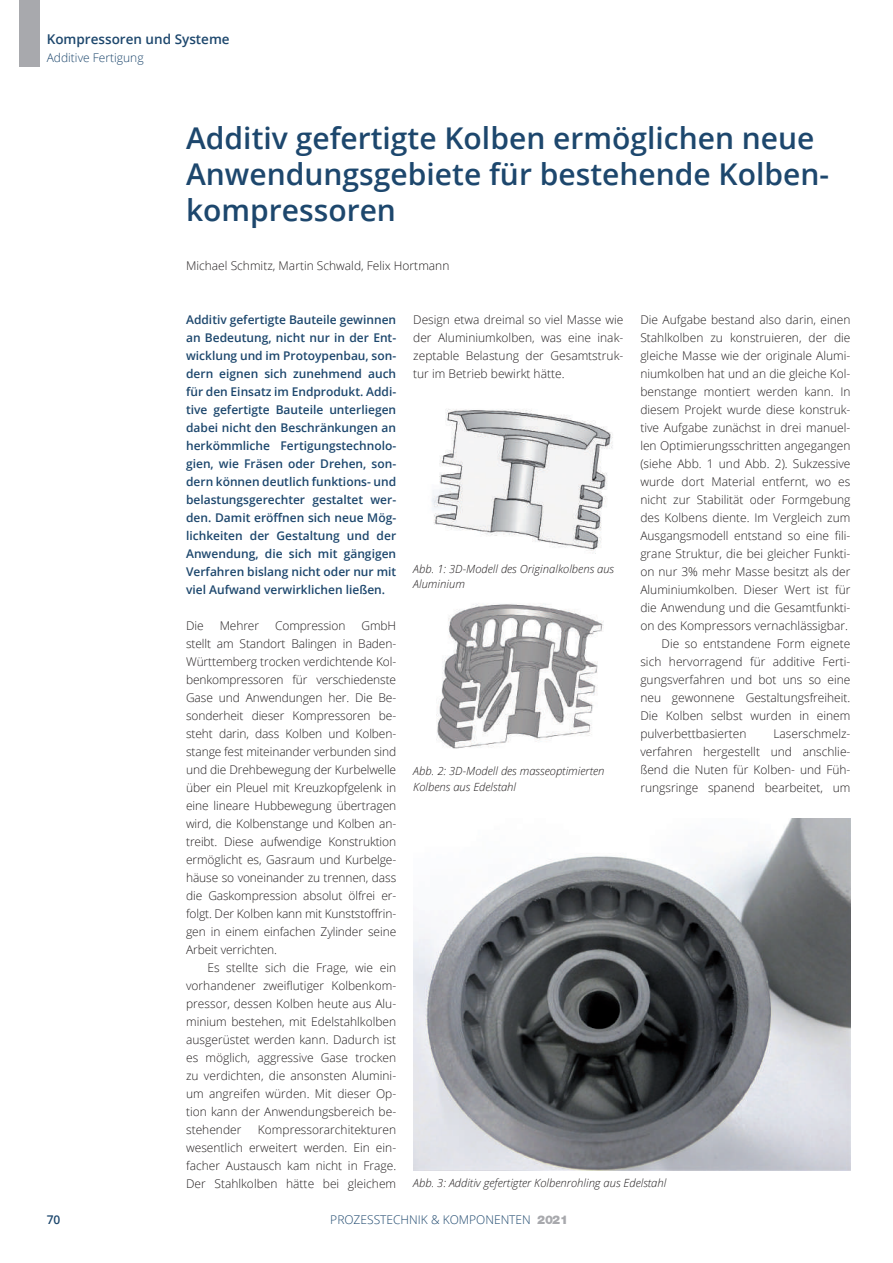
<style>
.page{position:relative;width:893px;height:1263px;background:#fff}
.page>*{position:absolute;margin:0;border:0;box-sizing:border-box;transform-origin:0 0}
.t1{font:600 30px/36px "Open Sans";color:#1d476d}
.t2{font:600 13.5px "Open Sans";color:#1d476d}
.t3{font:300 12px/18px "Open Sans";color:#231f20;text-align:justify}
.t4{font:600 12px/18px "Open Sans";color:#1d476d;text-align:justify}
.t5{font:300 12px "Open Sans";color:#1d476d}
.t6{font:italic 300 11.25px/15.8px "Open Sans";color:#231f20}
.s1{font-family:"Helvetica Neue LT Std";font-weight:900;color:#a8a9ad}
</style>
<div class="page">
<div style="left:20px;top:0;width:20px;height:67px;background:#a8a9ad"></div>
<img style="left:432px;top:409px;width:181px;height:145px">
<img style="left:436px;top:604px;width:168px;height:145px">
<img style="left:413px;top:818px;width:437px;height:352px">
<p class="t2" style="left:47px;top:30px;width:184px">Kompressoren und Systeme</p>
<p class="t5" style="left:47px;top:50px;width:98px">Additive Fertigung</p>
<h1 class="t1" style="left:186px;top:119px;width:644px">Additiv gefertigte Kolben ermöglichen neue<br>Anwendungsgebiete für bestehende Kolben&shy;kompressoren</h1>
<p class="t3" style="left:186px;top:256px;width:265px">Michael Schmitz, Martin Schwald, Felix Hortmann</p>
<p class="t4" style="left:186px;top:310px;width:212px">Additiv gefertigte Bauteile gewinnen an Bedeutung, nicht nur in der Ent&shy;wicklung und im Protoypenbau, son&shy;dern eignen sich zunehmend auch für den Einsatz im Endprodukt. Addi&shy;tive gefertigte Bauteile unterliegen dabei nicht den Beschränkungen an herkömmliche Fertigungstechnolo&shy;gien, wie Fräsen oder Drehen, son&shy;dern können deutlich funktions- und belastungsgerechter gestaltet wer&shy;den. Damit eröffnen sich neue Mög&shy;lichkeiten der Gestaltung und der Anwendung, die sich mit gängigen Verfahren bislang nicht oder nur mit viel Aufwand verwirklichen ließen.</p>
<p class="t3" style="left:186px;top:616px;width:19px">Die</p>
<p class="t3" style="left:220px;top:616px;width:41px">Mehrer</p>
<p class="t3" style="left:275px;top:616px;width:72px">Compression</p>
<p class="t3" style="left:186px;top:616px;width:212px;text-indent:175px">GmbH stellt am Standort Balingen in Baden-Württemberg trocken verdichtende Kol&shy;benkompressoren für verschiedenste Gase und Anwendungen her. Die Be&shy;sonderheit dieser Kompressoren be&shy;steht darin, dass Kolben und Kolben&shy;stange fest miteinander verbunden sind und die Drehbewegung der Kurbelwelle über ein Pleuel mit Kreuzkopfgelenk in eine lineare Hubbewegung übertragen wird, die Kolbenstange und Kolben an&shy;treibt. Diese aufwendige Konstruktion ermöglicht es, Gasraum und Kurbelge&shy;häuse so voneinander zu trennen, dass die Gaskompression absolut ölfrei er&shy;folgt. Der Kolben kann mit Kunststoffrin&shy;gen in einem einfachen Zylinder seine Arbeit verrichten.</p>
<p class="t3" style="left:186px;top:958px;width:212px;text-indent:21px">Es stellte sich die Frage, wie ein vorhandener zweiflutiger Kolbenkom&shy;pressor, dessen Kolben heute aus Alu&shy;minium bestehen, mit Edelstahlkolben ausgerüstet werden kann. Dadurch ist es möglich, aggressive Gase trocken zu verdichten, die ansonsten Alumini&shy;um angreifen würden. Mit dieser Op&shy;tion kann der Anwendungsbereich be&shy;stehender</p>
<p class="t3" style="left:186px;top:1120px;width:212px;text-indent:72px">Kompressorarchitekturen wesentlich erweitert werden. Ein ein&shy;facher Austausch kam nicht in Frage.<br>Der Stahlkolben hätte bei gleichem</p>
<p class="t3" style="left:413px;top:310px;width:212px">Design etwa dreimal so viel Masse wie der Aluminiumkolben, was eine inak&shy;zeptable Belastung der Gesamtstruk&shy;tur im Betrieb bewirkt hätte.</p>
<p class="t6" style="left:413px;top:560px;width:202px">Abb. 1: 3D-Modell des Originalkolbens aus<br>Aluminium</p>
<p class="t6" style="left:413px;top:763px;width:193px">Abb. 2: 3D-Modell des masseoptimierten<br>Kolbens aus Edelstahl</p>
<p class="t3" style="left:640px;top:310px;width:212px">Die Aufgabe bestand also darin, einen</p>
<p class="t3" style="left:640px;top:328px;width:212px">Stahlkolben zu konstruieren, der die</p>
<p class="t3" style="left:640px;top:346px;width:212px">gleiche Masse wie der originale Alumi-</p>
<p class="t3" style="left:640px;top:364px;width:212px">niumkolben hat und an die gleiche Kol-</p>
<p class="t3" style="left:640px;top:382px;width:212px">benstange montiert werden kann. In</p>
<p class="t3" style="left:640px;top:400px;width:212px">diesem Projekt wurde diese konstruk-</p>
<p class="t3" style="left:640px;top:418px;width:212px">tive Aufgabe zunächst in drei manuel-</p>
<p class="t3" style="left:640px;top:436px;width:212px">len Optimierungsschritten angegangen</p>
<p class="t3" style="left:640px;top:454px;width:212px">(siehe Abb. 1 und Abb. 2). Sukzessive</p>
<p class="t3" style="left:640px;top:472px;width:212px">wurde dort Material entfernt, wo es</p>
<p class="t3" style="left:640px;top:490px;width:212px">nicht zur Stabilität oder Formgebung</p>
<p class="t3" style="left:640px;top:508px;width:212px">des Kolbens diente. Im Vergleich zum</p>
<p class="t3" style="left:640px;top:526px;width:212px">Ausgangsmodell entstand so eine fili-</p>
<p class="t3" style="left:640px;top:544px;width:212px">grane Struktur, die bei gleicher Funkti-</p>
<p class="t3" style="left:640px;top:562px;width:212px">on nur 3% mehr Masse besitzt als der</p>
<p class="t3" style="left:640px;top:580px;width:212px">Aluminiumkolben. Dieser Wert ist für</p>
<p class="t3" style="left:640px;top:598px;width:212px">die Anwendung und die Gesamtfunkti-</p>
<p class="t3" style="left:640px;top:616px;width:209px">on des Kompressors vernachlässigbar.</p>
<p class="t3" style="left:662px;top:634px;width:190px">Die so entstandene Form eignete</p>
<p class="t3" style="left:640px;top:652px;width:212px">sich hervorragend für additive Ferti-</p>
<p class="t3" style="left:640px;top:670px;width:212px">gungsverfahren und bot uns so eine</p>
<p class="t3" style="left:640px;top:688px;width:212px">neu gewonnene Gestaltungsfreiheit.</p>
<p class="t3" style="left:640px;top:706px;width:212px">Die Kolben selbst wurden in einem</p>
<p class="t3" style="left:640px;top:724px;width:108px">pulverbettbasierten</p>
<p class="t3" style="left:640px;top:724px;width:212px;text-indent:133px">Laserschmelz&shy;verfahren hergestellt und anschlie&shy;ßend die Nuten für Kolben- und Füh&shy;rungsringe spanend bearbeitet, um</p>
<p class="t6" style="left:413px;top:1175px;width:255px">Abb. 3: Additiv gefertigter Kolbenrohling aus Edelstahl</p>
<p class="t4" style="left:47px;top:1210px;width:15px">70</p>
<p class="t5" style="left:330px;top:1211px;width:239px">PROZESSTECHNIK &amp; KOMPONENTEN <span class="s1">2021</span></p>
</div>
